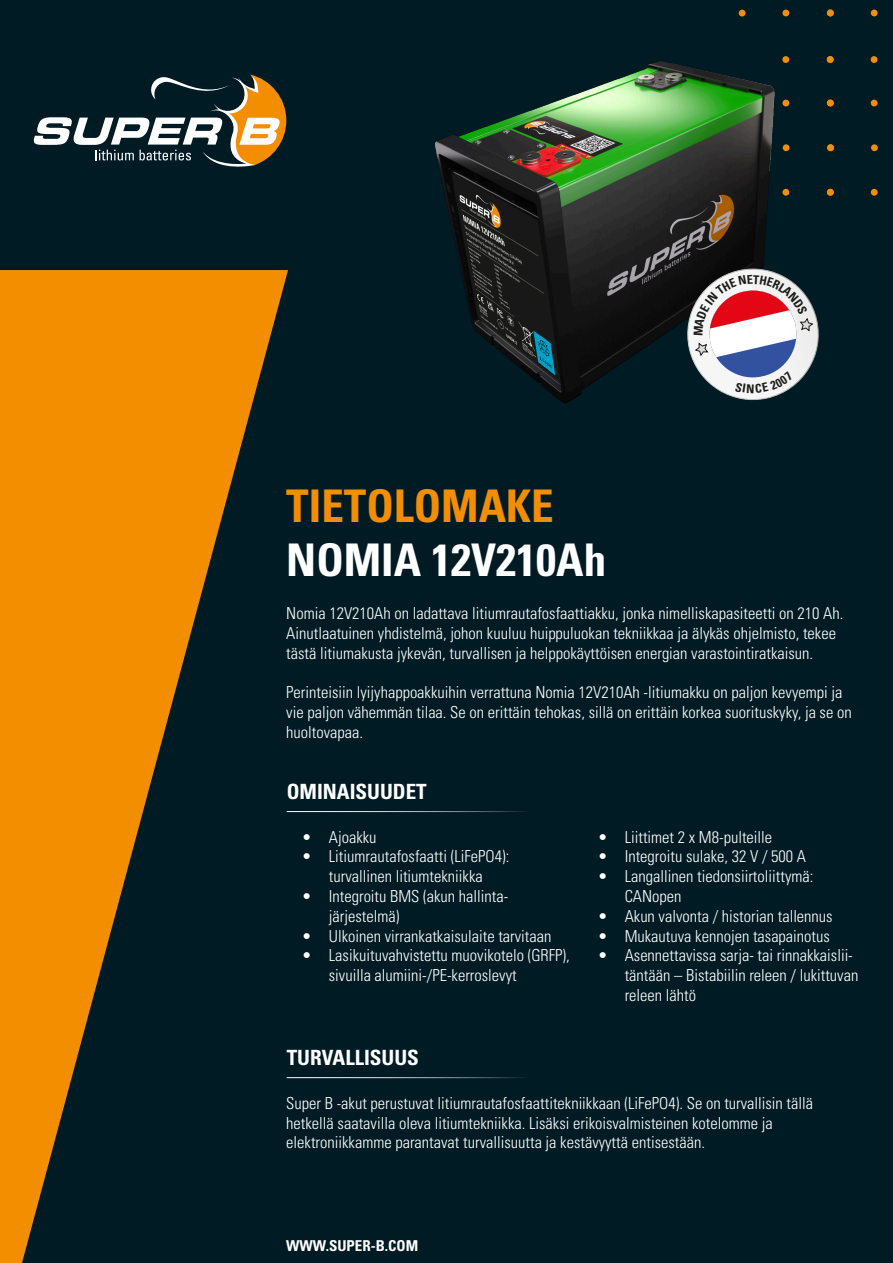
<style>
.page{position:relative;width:893px;height:1263px;background:#001b24}
.page>*{position:absolute;margin:0;border:0;box-sizing:border-box;transform-origin:0 0}
.t1{font:700 condensed 45px "Univers LT Std";color:#fff}
.t2{font:700 condensed 45px "Univers LT Std";color:#f28e00}
.t3{font:700 condensed 21px "Univers LT Std";color:#fff}
.Paragraph_Style_1{font:300 condensed 16.5px/19.8px "Univers LT Std";color:#fff}
.t4{font:700 condensed 15px "Univers LT Std";color:#fff}
</style>
<div class="page">
<svg style="left:0;top:270px;width:288px;height:993px;fill:#f28e00"></svg>
<div style="left:739px;top:10px;width:6px;height:7px;background:#f28e00;border-radius:50%"></div>
<div style="left:782px;top:10px;width:7px;height:6px;background:#f28e00;border-radius:50%"></div>
<div style="left:827px;top:10px;width:7px;height:7px;background:#f28e00;border-radius:50%"></div>
<div style="left:871px;top:10px;width:7px;height:6px;background:#f28e00;border-radius:50%"></div>
<div style="left:871px;top:56px;width:6px;height:7px;background:#f28e00;border-radius:50%"></div>
<div style="left:871px;top:100px;width:7px;height:6px;background:#f28e00;border-radius:50%"></div>
<div style="left:871px;top:144px;width:7px;height:7px;background:#f28e00;border-radius:50%"></div>
<div style="left:871px;top:189px;width:7px;height:7px;background:#f28e00;border-radius:50%"></div>
<hr style="left:287px;top:1077px;width:241px;height:1px;background:#fff">
<svg style="left:34px;top:74px;width:252px;height:93px"></svg>
<hr style="left:287px;top:811px;width:241px;height:1px;background:#fff">
<img style="left:435px;top:56px;width:399px;height:348px">
<svg style="left:681px;top:265px;width:144px;height:139px"></svg>
<p class="t2" style="left:286px;top:478px;width:269px">TIETOLOMAKE</p>
<p class="t1" style="left:286px;top:532px;width:321px">NOMIA 12V210Ah</p>
<p class="Paragraph_Style_1" style="left:286px;top:603px;width:559px">Nomia 12V210Ah on ladattava litiumrautafosfaattiakku, jonka nimelliskapasiteetti on 210 Ah.<br>Ainutlaatuinen yhdistelmä, johon kuuluu huippuluokan tekniikkaa ja älykäs ohjelmisto, tekee</p>
<p class="Paragraph_Style_1" style="left:286px;top:643px;width:528px">tästä litiumakusta jykevän, turvallisen ja helppokäyttöisen energian varastointiratkaisun.</p>
<p class="Paragraph_Style_1" style="left:286px;top:682px;width:567px">Perinteisiin lyijyhappoakkuihin verrattuna Nomia 12V210Ah -litiumakku on paljon kevyempi ja vie paljon vähemmän tilaa. Se on erittäin tehokas, sillä on erittäin korkea suorituskyky, ja se on</p>
<p class="Paragraph_Style_1" style="left:286px;top:722px;width:78px">huoltovapaa.</p>
<p class="t3" style="left:287px;top:779px;width:142px">OMINAISUUDET</p>
<p class="Paragraph_Style_1" style="left:302px;top:827px;width:76px">• Ajoakku</p>
<p class="Paragraph_Style_1" style="left:302px;top:847px;width:209px;text-align:center">• Litiumrautafosfaatti (LiFePO4): turvallinen litiumtekniikka</p>
<p class="Paragraph_Style_1" style="left:329px;top:886px;width:181px;text-indent:-27px">• Integroitu BMS (akun hallinta&shy;järjestelmä)</p>
<p class="Paragraph_Style_1" style="left:302px;top:926px;width:251px">• Ulkoinen virrankatkaisulaite tarvitaan</p>
<p class="Paragraph_Style_1" style="left:329px;top:946px;width:242px;text-indent:-27px">• Lasikuituvahvistettu muovikotelo (GRFP), sivuilla alumiini-/PE-kerroslevyt</p>
<p class="Paragraph_Style_1" style="left:598px;top:827px;width:176px">• Liittimet 2 x M8-pulteille</p>
<p class="Paragraph_Style_1" style="left:598px;top:847px;width:210px">• Integroitu sulake, 32 V / 500 A</p>
<p class="Paragraph_Style_1" style="left:625px;top:866px;width:190px;text-indent:-27px">• Langallinen tiedonsiirtoliittymä:<br>CANopen</p>
<p class="Paragraph_Style_1" style="left:598px;top:906px;width:236px">• Akun valvonta / historian tallennus</p>
<p class="Paragraph_Style_1" style="left:598px;top:926px;width:234px">• Mukautuva kennojen tasapainotus</p>
<p class="Paragraph_Style_1" style="left:625px;top:946px;width:235px;text-indent:-27px">• Asennettavissa sarja- tai rinnakkaislii&shy;täntään – Bistabiilin releen / lukittuvan releen lähtö</p>
<p class="t3" style="left:287px;top:1045px;width:134px">TURVALLISUUS</p>
<p class="Paragraph_Style_1" style="left:286px;top:1093px;width:528px">Super B -akut perustuvat litiumrautafosfaattitekniikkaan (LiFePO4). Se on turvallisin tällä</p>
<p class="Paragraph_Style_1" style="left:286px;top:1113px;width:488px">hetkellä saatavilla oleva litiumtekniikka. Lisäksi erikoisvalmisteinen kotelomme ja</p>
<p class="Paragraph_Style_1" style="left:286px;top:1133px;width:420px">elektroniikkamme parantavat turvallisuutta ja kestävyyttä entisestään.</p>
<p class="t4" style="left:286px;top:1236px;width:133px">WWW.SUPER-B.COM</p>
</div>
